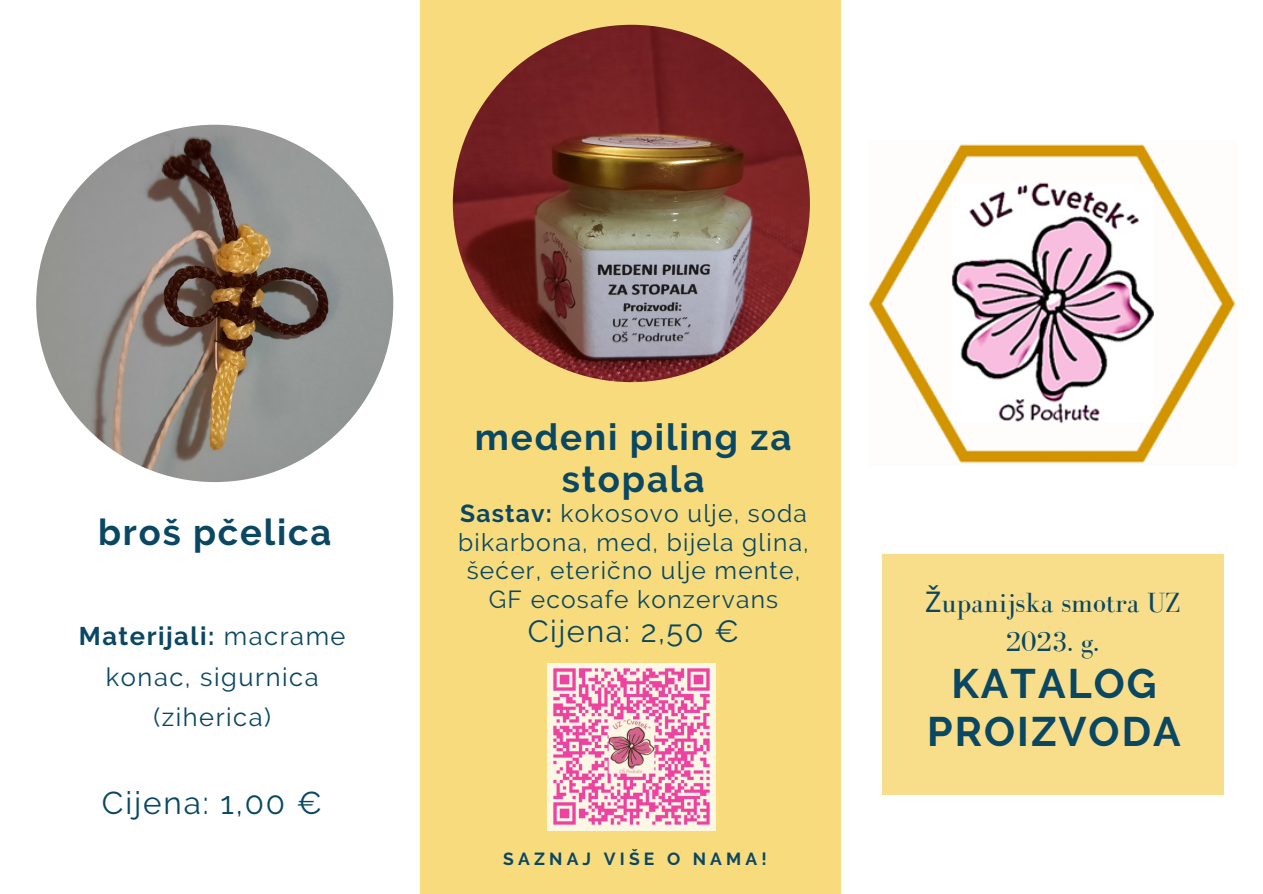
<style>
.page{position:relative;width:1263px;height:894px;background:#fff}
.page>*{position:absolute;margin:0;border:0;box-sizing:border-box;transform-origin:0 0}
.t1{font:700 41.1px/47.2px "Raleway";letter-spacing:.05em;color:#094763;text-align:center}
.t2{font:700 36.75px/42px "Raleway";letter-spacing:.05em;color:#094763;text-align:center}
.t3{font:700 36.3px "Raleway";letter-spacing:.05em;color:#094763}
.t4{font:31.5px "Raleway";letter-spacing:.06em;color:#094763}
.t5{font:30.6px "Raleway";letter-spacing:.05em;color:#094763}
.t6{font:28.5px/39.3px "Bodoni FLF";color:#094763;text-align:center}
.t7{font:25.5px/40.5px "Raleway";letter-spacing:.06em;color:#094763;text-align:center}
.t8{font:24.6px/28.3px "Raleway";letter-spacing:.05em;color:#094763;text-align:center}
.t9{font:700 17.55px "Raleway";letter-spacing:.24em;color:#094763}
.s1{font-weight:700}
.s2{font-family:"Noto Sans"}
</style>
<div class="page">
<div style="left:420px;top:0;width:421px;height:892px;background:#f8db7d"></div>
<img style="left:868px;top:144px;width:368px;height:320px">
<img style="left:548px;top:663px;width:167px;height:166px">
<div style="left:882px;top:554px;width:342px;height:240px;background:#f8de8a"></div>
<img style="left:36px;top:125px;width:357px;height:357px;border-radius:50%">
<img style="left:453px;top:25px;width:357px;height:357px;border-radius:50%">
<p class="t3" style="left:98px;top:510px;width:235px">broš pčelica</p>
<p class="t7" style="left:79px;top:615px;width:268px"><span class="s1">Materijali:</span> macrame konac, sigurnica (ziherica)</p>
<p class="t4" style="left:102px;top:784px;width:222px">Cijena: 1,00 €</p>
<p class="t2" style="left:475px;top:415px;width:318px">medeni piling za stopala</p>
<p class="t8" style="left:458px;top:499px;width:352px"><span class="s1">Sastav:</span> kokosovo ulje, soda bikarbona, med, bijela glina, šećer, eterično ulje mente,<br>GF ecosafe konzervans</p>
<p class="t5" style="left:528px;top:612px;width:213px">Cijena: 2,50 €</p>
<p class="t9" style="left:503px;top:847px;width:265px">SAZNAJ VIŠE O NAMA!</p>
<p class="t6" style="left:925px;top:582px;width:256px"><span class="s2">Ž</span>upanijska smotra UZ<br>2023. g.</p>
<p class="t1" style="left:927px;top:660px;width:255px">KATALOG<br>PROIZVODA</p>
</div>
